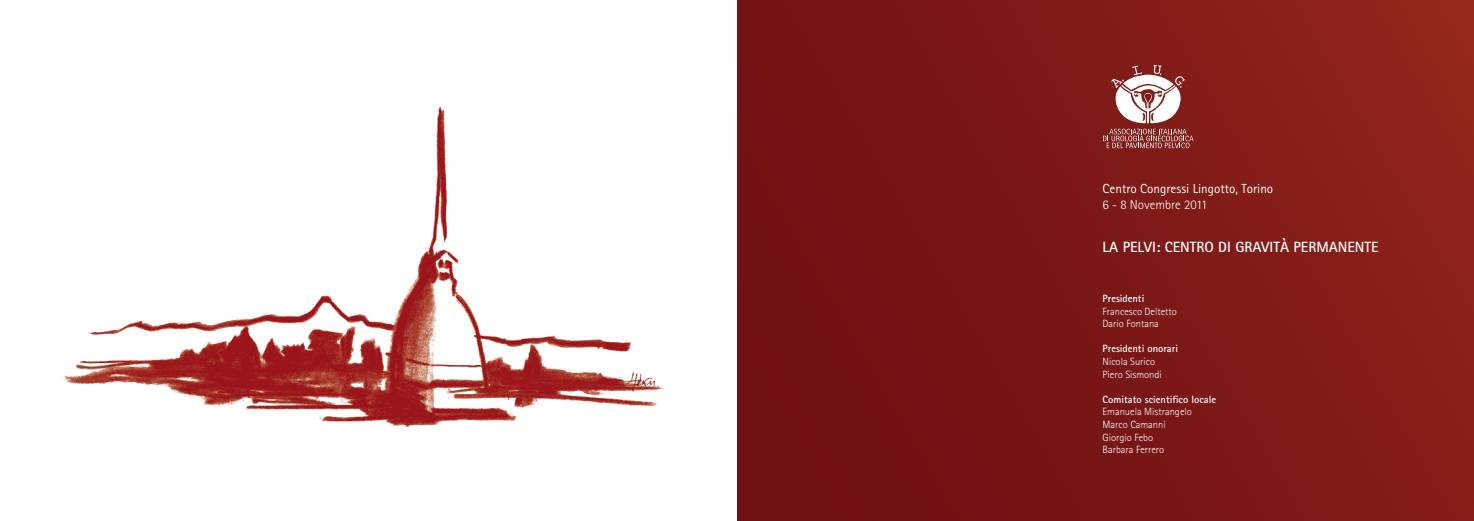
<style>
.page{position:relative;width:1474px;height:521px;background:#fff}
.page>*{position:absolute;margin:0;border:0;box-sizing:border-box;transform-origin:0 0}
.t1{font:700 14.88px "Rotis Sans Serif";color:#fff}
.t2{font:13.12px "Rotis Sans Serif";color:#fff}
.t3{font:300 13.12px "Rotis Sans Serif";letter-spacing:-.02em;color:#fff}
.t4{font:300 10.5px/12.6px "Rotis Sans Serif";color:#fff}
.t5{font:700 10.5px "Rotis Sans Serif";color:#fff}
</style>
<div class="page">
<div style="left:737px;top:0;width:736px;height:521px;background:linear-gradient(to right,#6d1114,#8c2119)"></div>
<svg style="left:1111px;top:65px;width:73px;height:58px"></svg>
<svg style="left:1102px;top:129px;width:91px;height:19px;background:#9f524f"></svg>
<img style="left:63px;top:106px;width:603px;height:321px">
<p class="t2" style="left:1102px;top:181px;width:172px">Centro Congressi Lingotto, Torino</p>
<p class="t3" style="left:1102px;top:197px;width:106px">6 - 8 Novembre 2011</p>
<h1 class="t1" style="left:1102px;top:237px;width:277px">LA PELVI: CENTRO DI GRAVITÀ PERMANENTE</h1>
<p class="t5" style="left:1102px;top:292px;width:43px">Presidenti</p>
<p class="t4" style="left:1102px;top:305px;width:76px">Francesco Deltetto<br>Dario Fontana</p>
<p class="t5" style="left:1102px;top:342px;width:77px">Presidenti onorari</p>
<p class="t4" style="left:1102px;top:355px;width:61px">N icola Surico<br>Piero Sismondi</p>
<p class="t5" style="left:1102px;top:393px;width:115px">Comitato scientifico locale</p>
<p class="t4" style="left:1102px;top:405px;width:91px">Emanuela M istrangelo<br>Marco Camanni<br>Giorgio Febo<br>Barbara Ferrero</p>
</div>
